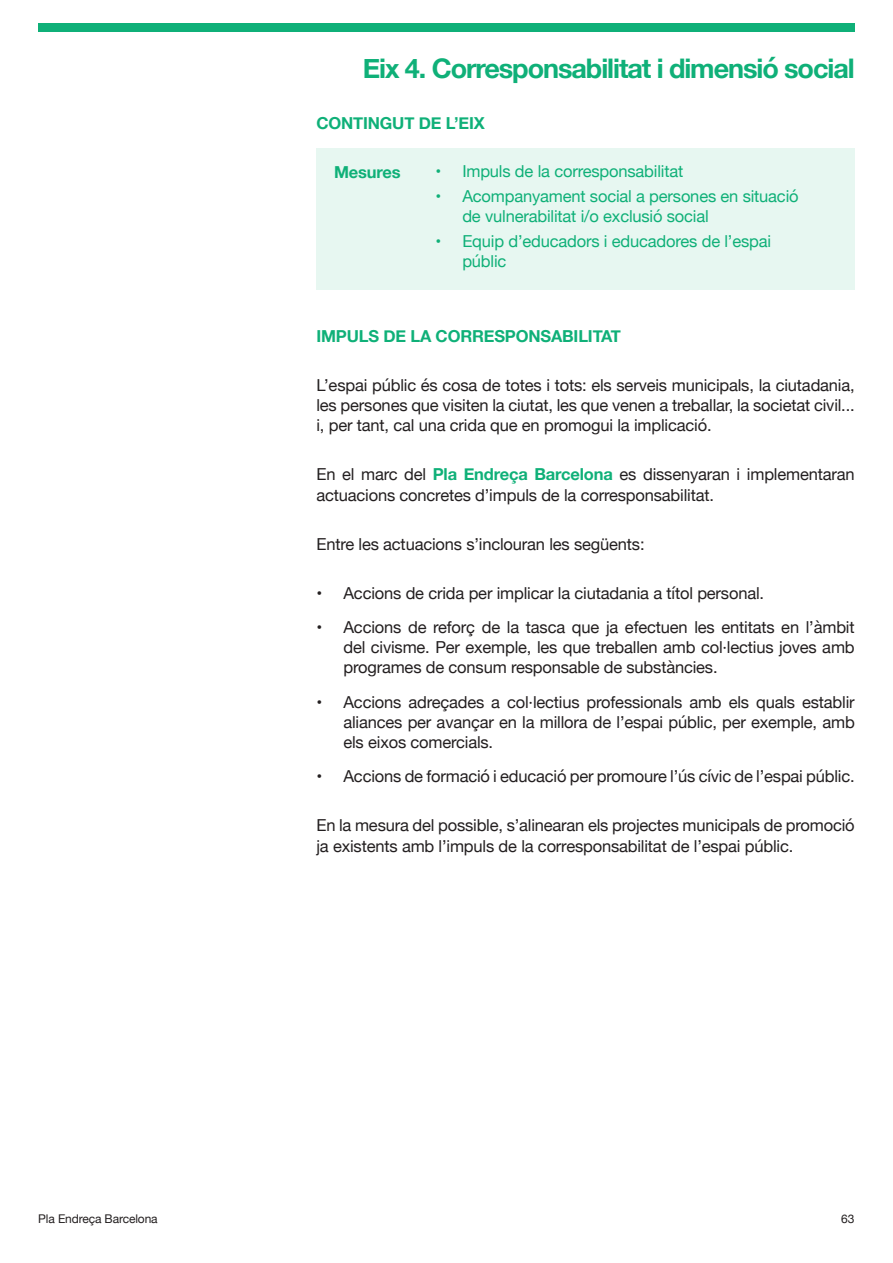
<style>
.page{position:relative;width:893px;height:1263px;background:#fff}
.page>*{position:absolute;margin:0;border:0;box-sizing:border-box;transform-origin:0 0}
.t1{font:700 27px "Helvetica Neue";letter-spacing:-.04em;color:#0fb078}
.t2{font:16.5px/20.2px "Helvetica Neue";letter-spacing:-.01em;color:#231f20;text-align:justify}
.t3{font:16.5px/20.2px "Helvetica Neue";letter-spacing:-.01em;color:#0fb078}
.t4{font:700 16.5px "Helvetica Neue";letter-spacing:-.01em;color:#0fb078}
.t5{font:12px "Helvetica Neue";letter-spacing:-.01em;color:#231f20}
.s1{font-weight:700;color:#0fb078}
</style>
<div class="page">
<div style="left:38px;top:23px;width:817px;height:9px;background:#0fb078"></div>
<div style="left:316px;top:149px;width:539px;height:141px;background:#e7f7f1"></div>
<h1 class="t1" style="left:363px;top:48px;width:493px">Eix 4. Corresponsabilitat i dimensió social</h1>
<p class="t4" style="left:316px;top:110px;width:170px">CONTINGUT DE L’EIX</p>
<p class="t4" style="left:334px;top:159px;width:68px">Mesures</p>
<p class="t3" style="left:435px;top:162px;width:249px">• Impuls de la corresponsabilitat</p>
<p class="t3" style="left:462px;top:187px;width:338px;text-indent:-27px">• Acompanyament social a persones en situació de vulnerabilitat i/o exclusió social</p>
<p class="t3" style="left:462px;top:232px;width:310px;text-indent:-27px">• Equip d’educadors i educadores de l’espai públic</p>
<p class="t4" style="left:316px;top:323px;width:306px">IMPULS DE LA CORRESPONSABILITAT</p>
<p class="t2" style="left:316px;top:376px;width:540px">L’espai públic és cosa de totes i tots: els serveis municipals, la ciutadania, les persones que visiten la ciutat, les que venen a treballar, la societat civil... i, per tant, cal una crida que en promogui la implicació.</p>
<p class="t2" style="left:316px;top:465px;width:540px">En el marc del <span class="s1">Pla Endreça Barcelona</span> es dissenyaran i implementaran actuacions concretes d’impuls de la corresponsabilitat.</p>
<p class="t2" style="left:316px;top:534px;width:330px">Entre les actuacions s’inclouran les següents:</p>
<p class="t2" style="left:316px;top:583px;width:449px">• Accions de crida per implicar la ciutadania a títol personal.</p>
<p class="t2" style="left:343px;top:618px;width:513px;text-indent:-27px">• Accions de reforç de la tasca que ja efectuen les entitats en l’àmbit del civisme. Per exemple, les que treballen amb col·lectius joves amb programes de consum responsable de substàncies.</p>
<p class="t2" style="left:343px;top:692px;width:513px;text-indent:-27px">• Accions adreçades a col·lectius professionals amb els quals establir aliances per avançar en la millora de l’espai públic, per exemple, amb els eixos comercials.</p>
<p class="t2" style="left:316px;top:767px;width:540px">• Accions de formació i educació per promoure l’ús cívic de l’espai públic.</p>
<p class="t2" style="left:316px;top:816px;width:540px">En la mesura del possible, s’alinearan els projectes municipals de promoció ja existents amb l’impuls de la corresponsabilitat de l’espai públic.</p>
<p class="t5" style="left:38px;top:1210px;width:121px">Pla Endreça Barcelona</p>
<p class="t5" style="left:841px;top:1210px;width:15px">63</p>
</div>
